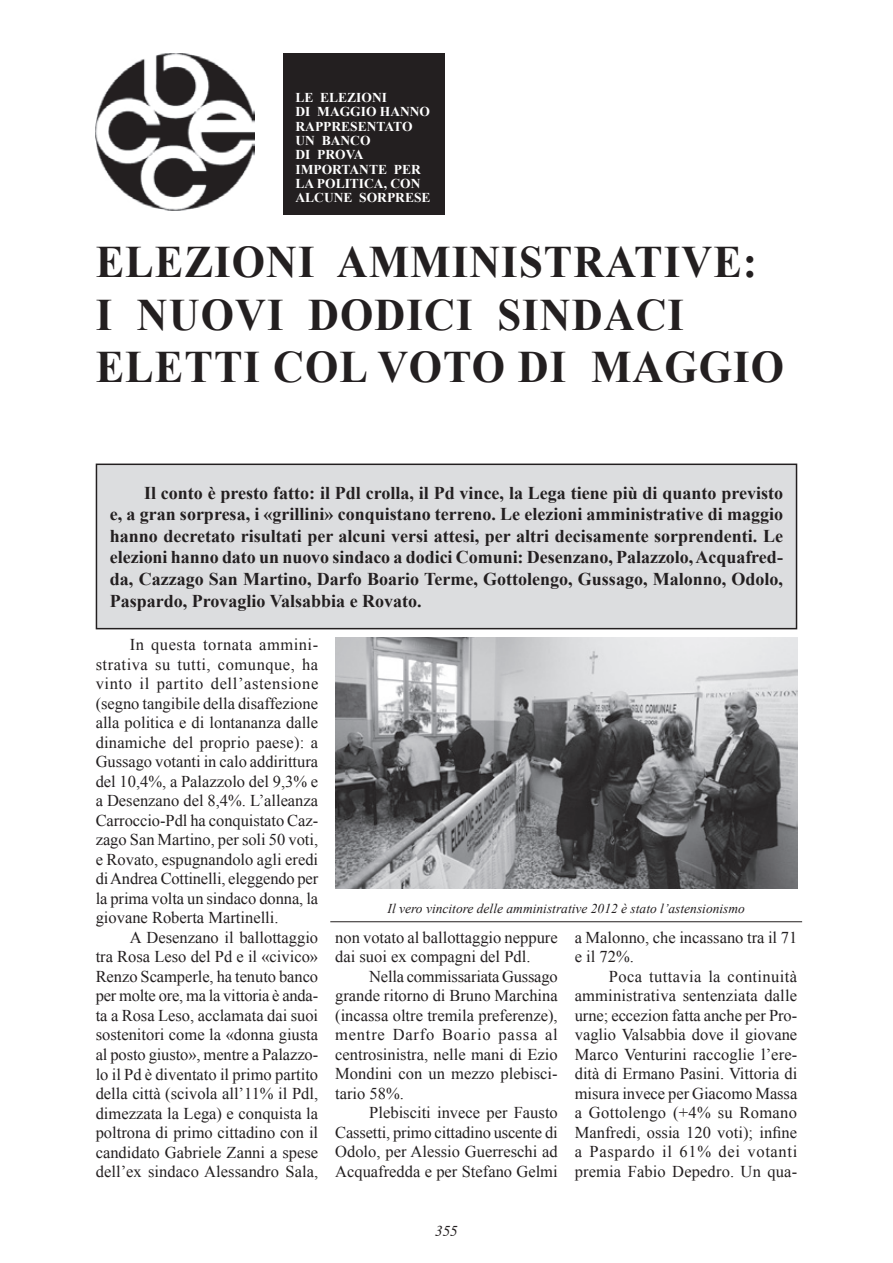
<style>
.page{position:relative;width:893px;height:1263px;background:#fff}
.page>*{position:absolute;margin:0;border:0;box-sizing:border-box;transform-origin:0 0}
.t1{font:700 45px/52.5px "Times New Roman";letter-spacing:.025em;color:#231f20;scale:.95 1}
.t2{font:700 18px/21.6px "Times New Roman";color:#231f20;text-align:justify}
.t3{font:16.5px/19.5px "Times New Roman";color:#231f20;text-align:justify}
.t4{font:italic 15px "Times";color:#231f20}
.t5{font:700 13.5px/14.2px "Times New Roman";color:#fff}
.t6{font:italic 13.5px "Times New Roman";color:#231f20}
</style>
<div class="page">
<img style="left:96px;top:53px;width:158px;height:157px">
<div style="left:96px;top:464px;width:700px;height:165px;background:#dcdddf"></div>
<div style="left:96px;top:464px;width:701px;height:165px;border:2px solid #231f20"></div>
<div style="left:283px;top:53px;width:161px;height:162px;background:#231f20"></div>
<hr style="left:330px;top:921px;width:472px;height:1px;background:#231f20">
<svg style="left:383px;top:921px;width:365px;height:2px"></svg>
<img style="left:336px;top:638px;width:461px;height:251px">
<p class="t5" style="left:296px;top:90px;width:137px">LE ELEZIONI<br>DI MAGGIO HANNO<br>RAPPRESENTATO<br>UN BANCO<br>DI PROVA<br>IMPORTANTE PER<br>LA POLITICA, CON<br>ALCUNE SORPRESE</p>
<h1 class="t1" style="left:96px;top:235px;width:726px">ELEZIONI AMMINISTRATIVE:<br>I NUOVI DODICI SINDACI<br>ELETTI COL VOTO DI MAGGIO</h1>
<p class="t2" style="left:110px;top:481px;width:675px;text-indent:34px">Il conto è presto fatto: il Pdl crolla, il Pd vince, la Lega tiene più di quanto previsto e, a gran sorpresa, i «grillini» conquistano terreno. Le elezioni amministrative di maggio hanno decretato risultati per alcuni versi attesi, per altri decisamente sorprendenti. Le elezioni hanno dato un nuovo sindaco a dodici Comuni: Desenzano, Palazzolo, Acquafred&shy;da, Cazzago San Martino, Darfo Boario Terme, Gottolengo, Gussago, Malonno, Odolo, Paspardo, Provaglio Valsabbia e Rovato.</p>
<p class="t3" style="left:96px;top:635px;width:224px;text-indent:34px">In questa tornata ammini&shy;strativa su tutti, comunque, ha vinto il partito dell’astensione (segno tangibile della disaffezione alla politica e di lontananza dalle dinamiche del proprio paese): a Gussago votanti in calo addirittura del 10,4%, a Palazzolo del 9,3% e a Desenzano del 8,4%. L’alleanza Carroccio-Pdl ha conquistato Caz&shy;zago San Martino, per soli 50 voti, e Rovato, espugnandolo agli eredi di Andrea Cottinelli, eleggendo per la prima volta un sindaco donna, la giovane Roberta Martinelli.</p>
<p class="t3" style="left:96px;top:927px;width:224px;text-indent:34px">A Desenzano il ballottaggio tra Rosa Leso del Pd e il «civico» Renzo Scamperle, ha tenuto banco per molte ore, ma la vittoria è anda&shy;ta a Rosa Leso, acclamata dai suoi sostenitori come la «donna giusta al posto giusto», mentre a Palazzo&shy;lo il Pd è diventato il primo partito della città (scivola all’11% il Pdl, dimezzata la Lega) e conquista la poltrona di primo cittadino con il candidato Gabriele Zanni a spese dell’ex sindaco Alessandro Sala,</p>
<p class="t3" style="left:335px;top:927px;width:224px">non votato al ballottaggio neppure dai suoi ex compagni del Pdl.</p>
<p class="t6" style="left:387px;top:899px;width:359px">Il vero vincitore delle amministrative 2012 è stato l’astensionismo</p>
<p class="t3" style="left:575px;top:927px;width:224px">a Malonno, che incassano tra il 71 e il 72%.</p>
<p class="t3" style="left:575px;top:966px;width:224px;text-indent:34px">Poca tuttavia la continuità amministrativa sentenziata dalle urne; eccezion fatta anche per Pro&shy;vaglio Valsabbia dove il giovane Marco Venturini raccoglie l’ere&shy;dità di Ermano Pasini. Vittoria di misura invece per Giacomo Massa a Gottolengo (+4% su Romano Manfredi, ossia 120 voti); infine a Paspardo il 61% dei votanti premia Fabio Depedro. Un qua-</p>
<p class="t3" style="left:335px;top:966px;width:224px;text-indent:34px">Nella commissariata Gussago grande ritorno di Bruno Marchina (incassa oltre tremila preferenze), mentre Darfo Boario passa al centrosinistra, nelle mani di Ezio Mondini con un mezzo plebisci&shy;tario 58%.</p>
<p class="t3" style="left:335px;top:1103px;width:224px;text-indent:34px">Plebisciti invece per Fausto Cassetti, primo cittadino uscente di Odolo, per Alessio Guerreschi ad Acquafredda e per Stefano Gelmi</p>
<p class="t4" style="left:435px;top:1218px;width:45px">355<sup>355</sup></p>
</div>
